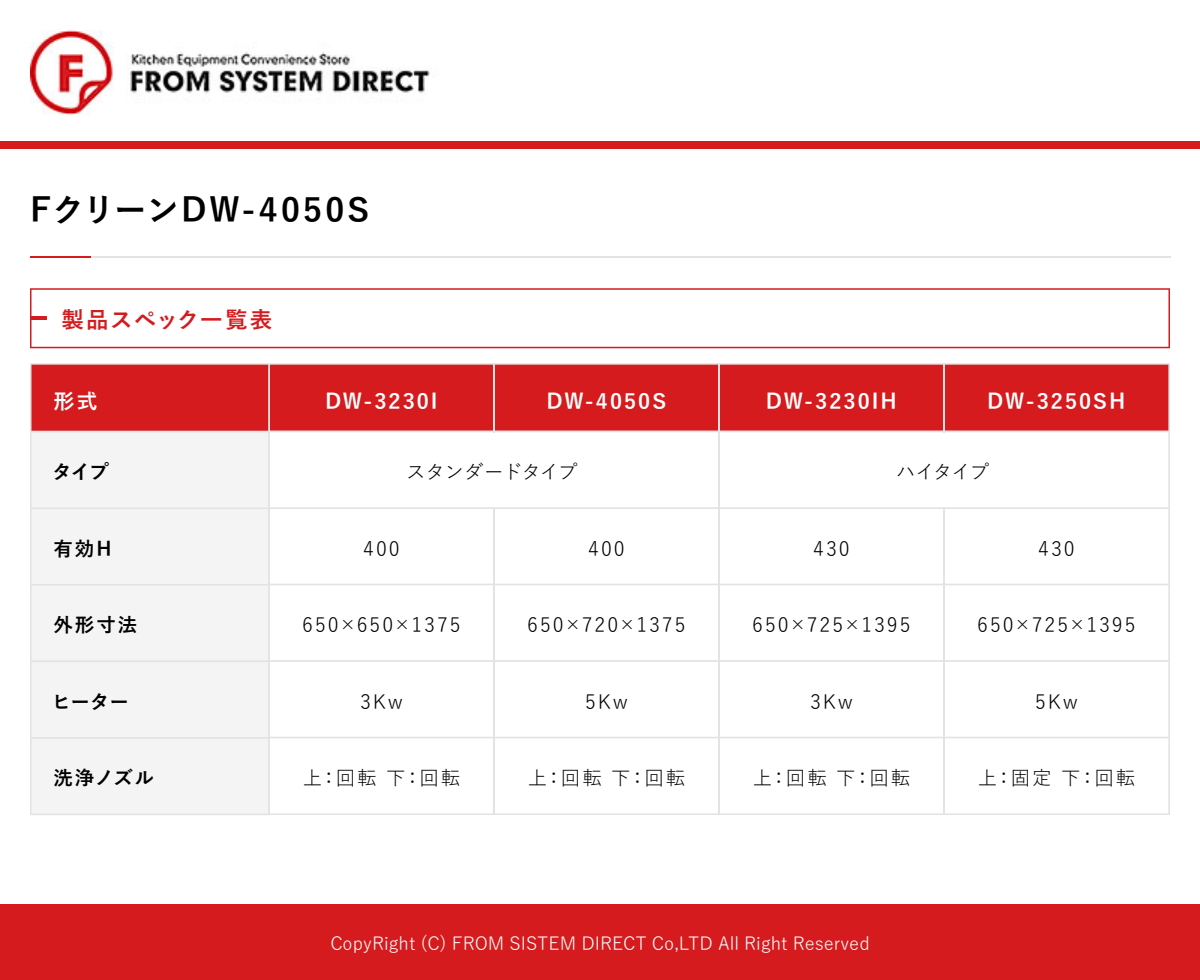
<style>
.page{position:relative;width:1200px;height:980px;background:#fff}
.page>*{position:absolute;margin:0;border:0;box-sizing:border-box;transform-origin:0 0}
.t1{font:700 33px "Yu Gothic";letter-spacing:.065em;color:#000}
.t2{font:700 22.5px "Yu Gothic";letter-spacing:.055em;color:#d51b1e}
.t3{font:700 21px "Yu Gothic";letter-spacing:.1em;color:#fff}
.t4{font:19.5px "Yu Gothic";letter-spacing:.1em;color:#000}
.t5{font:700 19.5px "Yu Gothic";letter-spacing:.05em;color:#000}
.t6{font:19.5px "Yu Gothic";letter-spacing:-.025em;color:#000}
.t7{font:18px "Yu Gothic";color:#fff}
</style>
<div class="page">
<div style="left:0;top:904px;width:1200px;height:76px;background:#d51b1e"></div>
<div style="left:270px;top:363px;width:900px;height:67px;background:#d51b1e"></div>
<svg style="left:270px;top:508px;width:900px;height:76px"></svg>
<svg style="left:270px;top:584px;width:900px;height:76px"></svg>
<svg style="left:270px;top:660px;width:900px;height:76px"></svg>
<svg style="left:270px;top:736px;width:900px;height:78px"></svg>
<svg style="left:30px;top:363px;width:240px;height:452px"></svg>
<svg style="left:268px;top:430px;width:902px;height:78px"></svg>
<hr style="left:944px;top:509px;width:1px;height:305px;background:#e3e3e3">
<hr style="left:718px;top:363px;width:2px;height:451px;background:#e3e3e3">
<hr style="left:494px;top:509px;width:1px;height:305px;background:#e3e3e3">
<svg style="left:30px;top:288px;width:1140px;height:60px"></svg>
<hr style="left:944px;top:363px;width:1px;height:69px;background:#e3e3e3">
<hr style="left:494px;top:363px;width:1px;height:69px;background:#e3e3e3">
<hr style="left:30px;top:256px;width:1140px;height:2px;background:#e3e3e3">
<hr style="left:30px;top:256px;width:60px;height:2px;background:#d51b1e">
<img style="left:30px;top:30px;width:400px;height:85px">
<div style="left:0;top:141px;width:1200px;height:7px;background:#d51b1e"></div>
<h1 class="t1" style="left:30px;top:191px;width:341px">FクリーンDW-4050S</h1>
<p class="t2" style="left:62px;top:307px;width:212px">製品スペック一覧表</p>
<p class="t3" style="left:53px;top:389px;width:46px">形式</p>
<p class="t3" style="left:325px;top:389px;width:114px">DW-3230I</p>
<p class="t3" style="left:546px;top:389px;width:121px">DW-4050S</p>
<p class="t3" style="left:766px;top:389px;width:133px">DW-3230IH</p>
<p class="t3" style="left:987px;top:389px;width:140px">DW-3250SH</p>
<p class="t5" style="left:52px;top:461px;width:58px">タイプ</p>
<p class="t6" style="left:406px;top:454px;width:173px">スタンダードタイプ</p>
<p class="t4" style="left:896px;top:454px;width:95px">ハイタイプ</p>
<p class="t5" style="left:53px;top:537px;width:60px">有効H</p>
<p class="t4" style="left:363px;top:530px;width:38px">400</p>
<p class="t4" style="left:588px;top:530px;width:38px">400</p>
<p class="t4" style="left:813px;top:530px;width:38px">430</p>
<p class="t4" style="left:1038px;top:530px;width:38px">430</p>
<p class="t5" style="left:53px;top:614px;width:85px">外形寸法</p>
<p class="t4" style="left:302px;top:607px;width:160px">650×650×1375</p>
<p class="t4" style="left:527px;top:607px;width:160px">650×720×1375</p>
<p class="t4" style="left:752px;top:607px;width:160px">650×725×1395</p>
<p class="t4" style="left:977px;top:607px;width:160px">650×725×1395</p>
<p class="t5" style="left:52px;top:690px;width:79px">ヒーター</p>
<p class="t4" style="left:360px;top:683px;width:44px">3Kw</p>
<p class="t4" style="left:585px;top:683px;width:44px">5Kw</p>
<p class="t4" style="left:810px;top:683px;width:44px">3Kw</p>
<p class="t4" style="left:1035px;top:683px;width:44px">5Kw</p>
<p class="t5" style="left:53px;top:767px;width:102px">洗浄ノズル</p>
<p class="t4" style="left:303px;top:760px;width:159px">上：回転下：回転</p>
<p class="t4" style="left:528px;top:760px;width:159px">上：回転下：回転</p>
<p class="t4" style="left:753px;top:760px;width:159px">上：回転下：回転</p>
<p class="t4" style="left:978px;top:760px;width:159px">上：固定下：回転</p>
<p class="t7" style="left:330px;top:927px;width:541px">CopyRight (C) FROM SISTEM DIRECT Co,LTD All Right Reserved</p>
</div>
